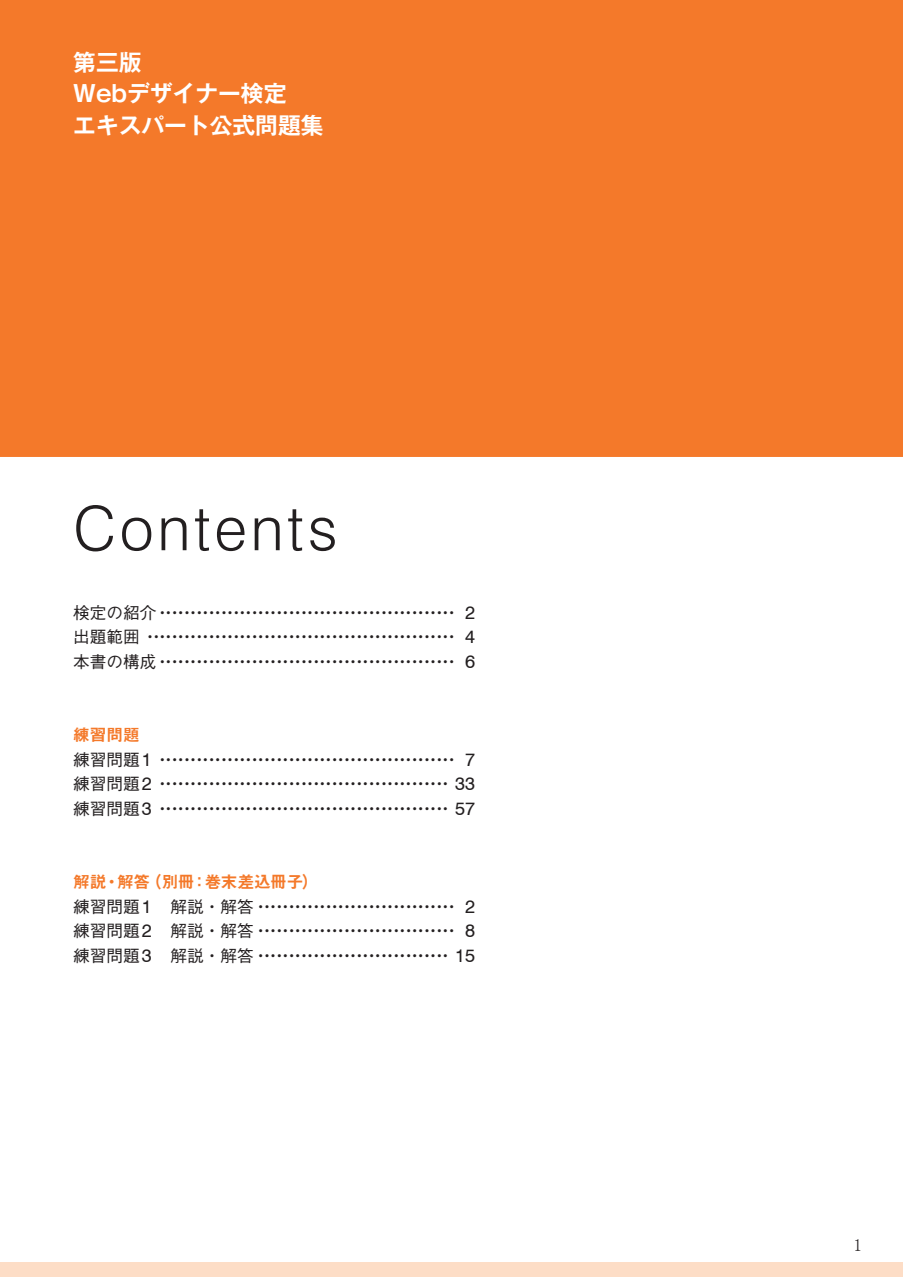
<style>
.page{position:relative;width:903px;height:1277px;background:#fff}
.page>*{position:absolute;margin:0;border:0;box-sizing:border-box;transform-origin:0 0}
.t1{font:300 61.25px "Swiss 721 BT";letter-spacing:.06em;color:#231f20}
.t2{font:700 22.75px/31.5px "Gothic MB101 Pr 6 N De";color:#fff}
.t3{font:17.5px "MS Mincho";color:#231f20}
.t4{font:500 16.62px/24.5px "Gothic BBB Pro";color:#231f20;text-align:justify}
.t5{font:16.62px "Midashi Go Pro MB31";letter-spacing:-.01em;color:#f4792a}
.s1{font-family:"Swiss 721 BT";font-weight:400;font-size:18.38px}
</style>
<div class="page">
<div style="left:0;top:0;width:903px;height:457px;background:#f4792a"></div>
<div style="left:0;top:1261px;width:903px;height:15px;background:#fdddc6"></div>
<h2 class="t2" style="left:73px;top:45px;width:252px">第三版<br>Webデザイナー検定<br>エキスパート公式問題集</h2>
<h1 class="t1" style="left:73px;top:491px;width:266px">Contents</h1>
<p class="t4" style="left:73px;top:598px;width:403px">検定の紹介・・・・・・・・・・・・・・・・・・・・・・・・・・・・・・・・・・・・・・・・・・・・・・・・ <span class="s1">2</span>出題範囲・・・・・・・・・・・・・・・・・・・・・・・・・・・・・・・・・・・・・・・・・・・・・・・・・・ <span class="s1">4</span>本書の構成・・・・・・・・・・・・・・・・・・・・・・・・・・・・・・・・・・・・・・・・・・・・・・・・ <span class="s1">6</span></p>
<p class="t5" style="left:73px;top:721px;width:68px">練習問題</p>
<p class="t4" style="left:73px;top:745px;width:403px">練習問題 <span class="s1">1</span> ・・・・・・・・・・・・・・・・・・・・・・・・・・・・・・・・・・・・・・・・・・・・・・・・ <span class="s1">7</span>練習問題<span class="s1">2</span> ・・・・・・・・・・・・・・・・・・・・・・・・・・・・・・・・・・・・・・・・・・・・・・・ <span class="s1">33</span>練習問題<span class="s1">3</span> ・・・・・・・・・・・・・・・・・・・・・・・・・・・・・・・・・・・・・・・・・・・・・・・ <span class="s1">57</span></p>
<p class="t5" style="left:73px;top:868px;width:247px">解説・解答（別冊：巻末差込冊子）</p>
<p class="t4" style="left:73px;top:892px;width:403px">練習問題 <span class="s1">1</span> 　解説・解答・・・・・・・・・・・・・・・・・・・・・・・・・・・・・・・・ <span class="s1">2</span>練習問題<span class="s1">2</span>　解説・解答・・・・・・・・・・・・・・・・・・・・・・・・・・・・・・・・ <span class="s1">8</span>練習問題<span class="s1">3</span>　解説・解答・・・・・・・・・・・・・・・・・・・・・・・・・・・・・・・ <span class="s1">1 5</span></p>
<p class="t3" style="left:853px;top:1235px;width:10px">1</p>
</div>
